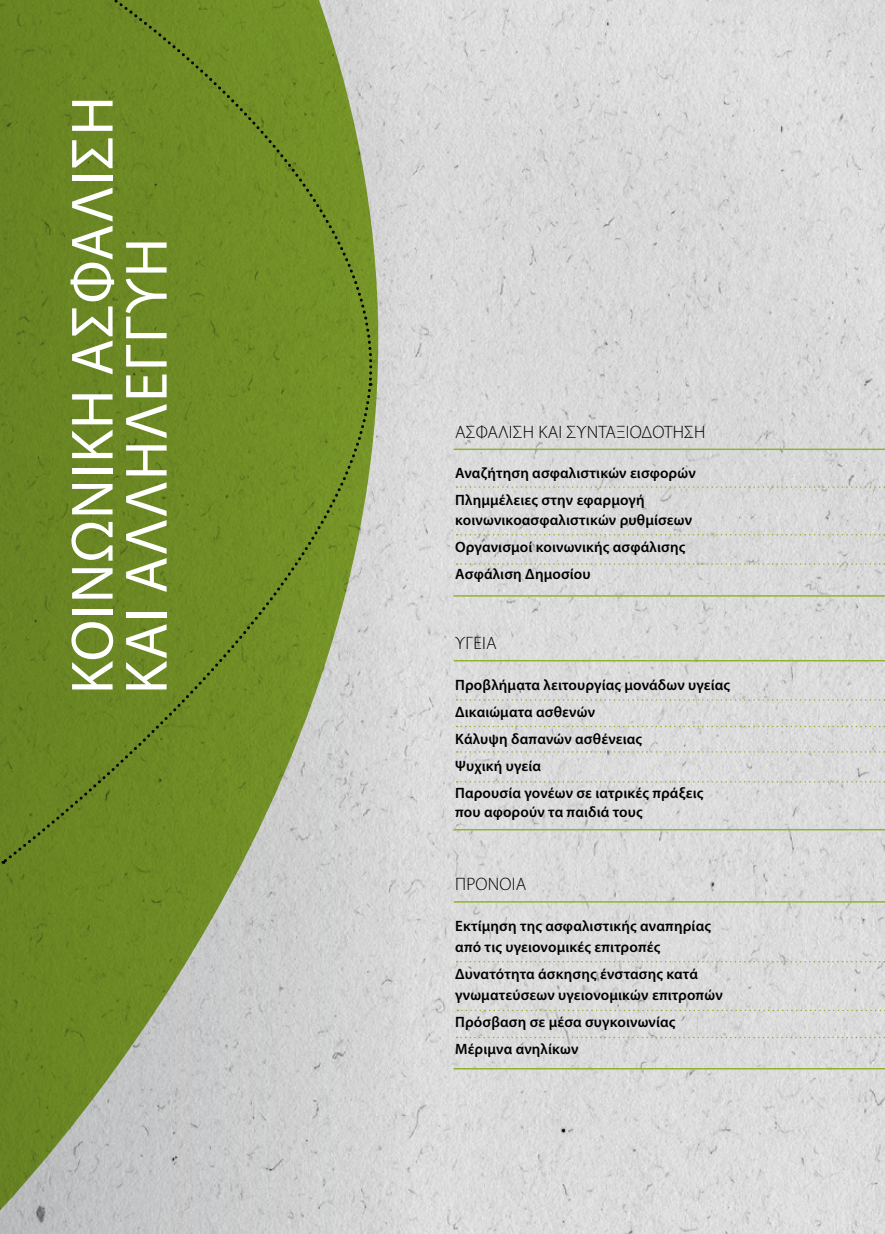
<style>
.page{position:relative;width:885px;height:1234px;background:#fff}
.page>*{position:absolute;margin:0;border:0;box-sizing:border-box;transform-origin:0 0}
.t1{font:60px/54px "Myriad Pro";letter-spacing:.02em;color:#fff}
.t2{font:300 18px "Myriad Pro";letter-spacing:.01em;color:#000}
.t3{font:600 15px/27px "Myriad Pro";letter-spacing:.01em;color:#000}
</style>
<div class="page">
<div style="left:1px;top:1px;width:883px;height:1231px;background:#dadada"></div>
<svg style="left:0;top:0;width:378px;height:1233px"></svg>
<hr style="left:453px;top:448px;width:431px;height:2px;background:#8fb430">
<hr style="left:453px;top:659px;width:431px;height:2px;background:#8fb430">
<hr style="left:453px;top:828px;width:431px;height:2px;background:#8fb430">
<hr style="left:453px;top:900px;width:431px;height:2px;background:#8fb430">
<svg style="left:77px;top:0;width:307px;height:384px;background:#769132"></svg>
<svg style="left:1px;top:387px;width:372px;height:477px;background:#789139"></svg>
<svg style="left:456px;top:486px;width:429px;height:1px"></svg>
<svg style="left:456px;top:534px;width:429px;height:1px"></svg>
<svg style="left:456px;top:699px;width:429px;height:1px"></svg>
<svg style="left:456px;top:563px;width:429px;height:1px"></svg>
<hr style="left:453px;top:595px;width:431px;height:1px;background:#8fb430">
<svg style="left:456px;top:725px;width:429px;height:2px"></svg>
<svg style="left:456px;top:751px;width:429px;height:1px"></svg>
<svg style="left:456px;top:781px;width:429px;height:1px"></svg>
<svg style="left:456px;top:960px;width:429px;height:2px"></svg>
<svg style="left:457px;top:1009px;width:428px;height:1px"></svg>
<svg style="left:456px;top:1036px;width:429px;height:1px"></svg>
<hr style="left:453px;top:1067px;width:431px;height:2px;background:#8fb430">
<h1 class="t1" style="left:64px;top:694px;width:599px;rotate:-90deg">ΚΟΙΝΩΝΙΚΗ ΑΣΦΑΛΙΣΗ<br>ΚΑΙ ΑΛΛΗΛΕΓΓΥΗ</h1>
<p class="t2" style="left:455px;top:422px;width:252px">ΑΣΦΑΛΙΣΗ ΚΑΙ ΣΥΝΤΑΞΙΟΔΟΤΗΣΗ</p>
<p class="t3" style="left:455px;top:459px;width:242px">Αναζήτηση ασφαλιστικών εισφορών<br>Πλημμέλειες στην εφαρμογή</p>
<p class="t3" style="left:455px;top:506px;width:238px">κοινωνικοασφαλιστικών ρυθμίσεων<br>Οργανισμοί κοινωνικής ασφάλισης<br>Ασφάλιση Δημοσίου</p>
<p class="t2" style="left:455px;top:633px;width:43px">ΥΓΕΙΑ</p>
<p class="t3" style="left:455px;top:670px;width:276px">Προβλήματα λειτουργίας μονάδων υγείας<br>Δικαιώματα ασθενών<br>Κάλυψη δαπανών ασθένειας<br>Ψυχική υγεία<br>Παρουσία γονέων σε ιατρικές πράξεις</p>
<p class="t3" style="left:455px;top:798px;width:189px">που αφορούν τα παιδιά τους</p>
<p class="t2" style="left:455px;top:874px;width:73px">ΠΡΟΝΟΙΑ</p>
<p class="t3" style="left:455px;top:914px;width:257px;line-height:21px">Εκτίμηση της ασφαλιστικής αναπηρίας από τις υγειονομικές επιτροπές</p>
<p class="t3" style="left:455px;top:962px;width:269px;line-height:21px">Δυνατότητα άσκησης ένστασης κατά γνωματεύσεων υγειονομικών επιτροπών</p>
<p class="t3" style="left:455px;top:1007px;width:222px">Πρόσβαση σε μέσα συγκοινωνίας<br>Μέριμνα ανηλίκων</p>
</div>
